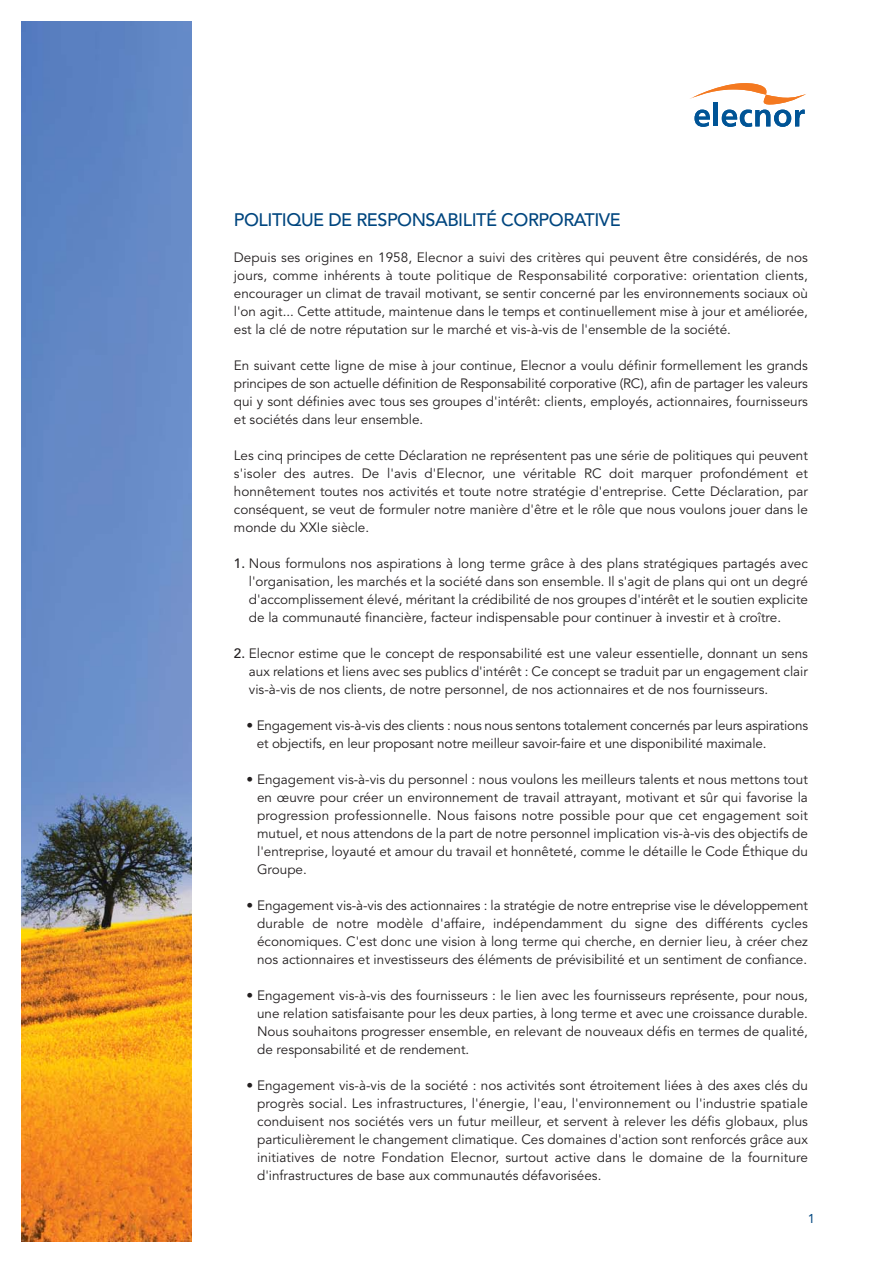
<style>
.page{position:relative;width:893px;height:1263px;background:#fff}
.page>*{position:absolute;margin:0;border:0;box-sizing:border-box;transform-origin:0 0}
.t1{font:500 18px "Avenir LT Std";letter-spacing:-.025em;color:#00467f}
.t2{font:13.5px/18px "Avenir LT Std";color:#231f20;text-align:justify}
.t3{font:12.75px "Avenir LT Std";color:#00467f}
.s1{font-weight:500}
</style>
<div class="page">
<img style="left:21px;top:21px;width:170px;height:1221px">
<svg style="left:690px;top:83px;width:116px;height:44px"></svg>
<h1 class="t1" style="left:234px;top:209px;width:388px">POLITIQUE DE RESPONSABILITÉ CORPORATIVE</h1>
<p class="t2" style="left:234px;top:250px;width:576px">Depuis ses origines en 1958, Elecnor a suivi des critères qui peuvent être considérés, de nos jours, comme inhérents à toute politique de Responsabilité corporative: orientation clients, encourager un climat de travail motivant, se sentir concerné par les environnements sociaux où l'on agit... Cette attitude, maintenue dans le temps et continuellement mise à jour et améliorée, est la clé de notre réputation sur le marché et vis-à-vis de l'ensemble de la société.</p>
<p class="t2" style="left:234px;top:358px;width:576px">En suivant cette ligne de mise à jour continue, Elecnor a voulu définir formellement les grands principes de son actuelle définition de Responsabilité corporative (RC), afin de partager les valeurs qui y sont définies avec tous ses groupes d'intérêt: clients, employés, actionnaires, fournisseurs et sociétés dans leur ensemble.</p>
<p class="t2" style="left:234px;top:448px;width:576px">Les cinq principes de cette Déclaration ne représentent pas une série de politiques qui peuvent s'isoler des autres. De l'avis d'Elecnor, une véritable RC doit marquer profondément et honnêtement toutes nos activités et toute notre stratégie d'entreprise. Cette Déclaration, par conséquent, se veut de formuler notre manière d'être et le rôle que nous voulons jouer dans le monde du XXIe siècle.</p>
<p class="t2" style="left:249px;top:556px;width:561px;text-indent:-15px"><span class="s1">1.</span> Nous formulons nos aspirations à long terme grâce à des plans stratégiques partagés avec l'organisation, les marchés et la société dans son ensemble. Il s'agit de plans qui ont un degré d'accomplissement élevé, méritant la crédibilité de nos groupes d'intérêt et le soutien explicite de la communauté financière, facteur indispensable pour continuer à investir et à croître.</p>
<p class="t2" style="left:249px;top:646px;width:561px;text-indent:-15px"><span class="s1">2.</span> Elecnor estime que le concept de responsabilité est une valeur essentielle, donnant un sens aux relations et liens avec ses publics d'intérêt : Ce concept se traduit par un engagement clair vis-à-vis de nos clients, de notre personnel, de nos actionnaires et de nos fournisseurs.</p>
<p class="t2" style="left:257px;top:718px;width:553px;text-indent:-10px">• Engagement vis-à-vis des clients : nous nous sentons totalement concernés par leurs aspirations et objectifs, en leur proposant notre meilleur savoir-faire et une disponibilité maximale.</p>
<p class="t2" style="left:257px;top:772px;width:552px;text-indent:-10px">• Engagement vis-à-vis du personnel : nous voulons les meilleurs talents et nous mettons tout en œuvre pour créer un environnement de travail attrayant, motivant et sûr qui favorise la progression professionnelle. Nous faisons notre possible pour que cet engagement soit mutuel, et nous attendons de la part de notre personnel implication vis-à-vis des objectifs de l'entreprise, loyauté et amour du travail et honnêteté, comme le détaille le Code Éthique du Groupe.</p>
<p class="t2" style="left:257px;top:898px;width:552px;text-indent:-10px">• Engagement vis-à-vis des actionnaires : la stratégie de notre entreprise vise le développement durable de notre modèle d'affaire, indépendamment du signe des différents cycles économiques. C'est donc une vision à long terme qui cherche, en dernier lieu, à créer chez nos actionnaires et investisseurs des éléments de prévisibilité et un sentiment de confiance.</p>
<p class="t2" style="left:257px;top:988px;width:552px;text-indent:-10px">• Engagement vis-à-vis des fournisseurs : le lien avec les fournisseurs représente, pour nous, une relation satisfaisante pour les deux parties, à long terme et avec une croissance durable.<br>Nous souhaitons progresser ensemble, en relevant de nouveaux défis en termes de qualité, de responsabilité et de rendement.</p>
<p class="t2" style="left:257px;top:1078px;width:552px;text-indent:-10px">• Engagement vis-à-vis de la société : nos activités sont étroitement liées à des axes clés du progrès social. Les infrastructures, l'énergie, l'eau, l'environnement ou l'industrie spatiale conduisent nos sociétés vers un futur meilleur, et servent à relever les défis globaux, plus particulièrement le changement climatique. Ces domaines d'action sont renforcés grâce aux initiatives de notre Fondation Elecnor, surtout active dans le domaine de la fourniture d'infrastructures de base aux communautés défavorisées.</p>
<p class="t3" style="left:808px;top:1211px;width:9px">1</p>
</div>
